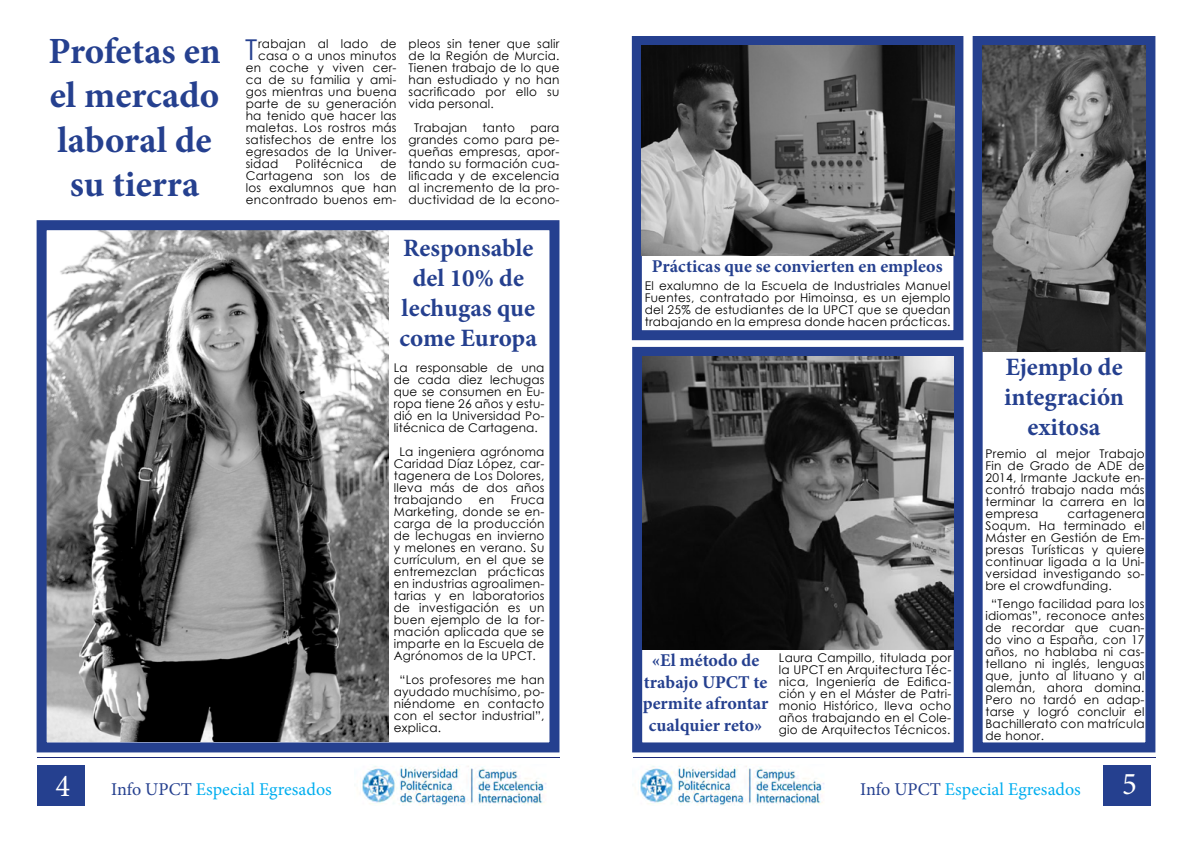
<style>
.page{position:relative;width:1191px;height:842px;background:#fff}
.page>*{position:absolute;margin:0;border:0;box-sizing:border-box;transform-origin:0 0}
.t1{font:700 37px/44.4px "Minion Pro";color:#25408f;text-align:center}
.t2{font:31.8px "Minion Pro";color:#fff;scale:.96 1}
.t3{font:28.7px "Century Gothic";color:#25408f}
.t4{font:700 25px/30px "Minion Pro";color:#25408f;text-align:center}
.t5{font:700 18px/21.6px "Minion Pro";color:#25408f;text-align:center}
.t6{font:18px "Minion Pro";color:#00aeef}
.t7{font:12px/12px "Century Gothic";letter-spacing:.02em;color:#000;text-align:justify}
.s1{color:#25408f}
</style>
<div class="page">
<div style="left:632px;top:36px;width:331px;height:304px;border:10px solid #25408f"></div>
<div style="left:632px;top:347px;width:331px;height:405px;border:10px solid #25408f"></div>
<div style="left:972px;top:36px;width:183px;height:716px;border:10px solid #25408f"></div>
<div style="left:37px;top:765px;width:48px;height:40px;background:#25408f"></div>
<div style="left:1103px;top:765px;width:48px;height:41px;background:#25408f"></div>
<hr style="left:37px;top:757px;width:522px;height:1px;background:#1d2b7a">
<hr style="left:633px;top:757px;width:522px;height:1px;background:#1d2b7a">
<img style="left:362px;top:766px;width:184px;height:39px">
<img style="left:640px;top:766px;width:184px;height:39px">
<img style="left:48px;top:231px;width:340px;height:510px">
<div style="left:37px;top:220px;width:522px;height:532px;border:10px solid #25408f"></div>
<img style="left:641px;top:46px;width:313px;height:209px">
<img style="left:982px;top:46px;width:163px;height:305px">
<img style="left:642px;top:357px;width:311px;height:292px">
<h1 class="t1" style="left:48px;top:28px;width:174px">Profetas en el mercado laboral de su tierra</h1>
<h3 class="t3" style="left:245px;top:30px;width:14px">T</h3>
<p class="t7" style="left:258px;top:37px;width:140px">rabajan al lado de</p>
<p class="t7" style="left:258px;top:49px;width:140px">casa o a unos minutos</p>
<p class="t7" style="left:246px;top:61px;width:152px">en coche y viven cer-</p>
<p class="t7" style="left:246px;top:73px;width:152px">ca de su familia y ami-</p>
<p class="t7" style="left:246px;top:85px;width:152px">gos mientras una buena</p>
<p class="t7" style="left:246px;top:97px;width:152px">parte de su generación</p>
<p class="t7" style="left:246px;top:109px;width:152px">ha tenido que hacer las</p>
<p class="t7" style="left:246px;top:121px;width:152px">maletas. Los rostros más</p>
<p class="t7" style="left:246px;top:133px;width:152px">satisfechos de entre los</p>
<p class="t7" style="left:246px;top:145px;width:152px">egresados de la Univer-</p>
<p class="t7" style="left:246px;top:157px;width:34px">sidad</p>
<p class="t7" style="left:296px;top:157px;width:69px">Politécnica</p>
<p class="t7" style="left:246px;top:157px;width:152px;text-indent:135px">de Cartagena son los de los exalumnos que han encontrado buenos em-</p>
<p class="t7" style="left:408px;top:37px;width:152px">pleos sin tener que salir de la Región de Murcia.<br>Tienen trabajo de lo que han estudiado y no han sacrificado por ello su vida personal.</p>
<p class="t7" style="left:414px;top:121px;width:54px">Trabajan</p>
<p class="t7" style="left:482px;top:121px;width:34px">tanto</p>
<p class="t7" style="left:408px;top:121px;width:152px;text-indent:122px">para grandes como para pe&shy;queñas empresas, apor&shy;tando su formación cua&shy;lificada y de excelencia al incremento de la pro&shy;ductividad de la econo-</p>
<h3 class="t4" style="left:399px;top:233px;width:139px">Responsable del 10% de lechugas que come Europa</h3>
<p class="t7" style="left:394px;top:361px;width:152px">La responsable de una de cada diez lechugas que se consumen en Eu&shy;ropa tiene 26 años y estu&shy;dió en la Universidad Po&shy;litécnica de Cartagena.</p>
<p class="t7" style="left:394px;top:445px;width:152px;text-indent:6px">La ingeniera agrónoma Caridad Díaz López, car&shy;tagenera de Los Dolores, lleva más de dos años trabajando</p>
<p class="t7" style="left:394px;top:493px;width:152px;text-indent:117px">Fruca Marketing, donde se en&shy;carga de la producción de lechugas en invierno y melones en verano. Su currículum, en el que se entremezclan prácticas en industrias agroalimen&shy;tarias y en laboratorios de investigación es un buen ejemplo de la for&shy;mación aplicada que se imparte en la Escuela de Agrónomos de la UPCT.</p>
<p class="t7" style="left:394px;top:673px;width:152px;text-indent:6px">“Los profesores me han ayudado muchísimo, po&shy;niéndome en contacto con el sector industrial”, explica.</p>
<p class="t7" style="left:479px;top:493px;width:17px">en</p>
<h3 class="t5" style="left:652px;top:255px;width:292px">Prácticas que se convierten en empleos</h3>
<p class="t7" style="left:644px;top:279px;width:307px">El exalumno de la Escuela de Industriales Manuel Fuentes, contratado por Himoinsa, es un ejemplo del 25% de estudiantes de la UPCT que se quedan trabajando en la empresa donde hacen prácticas.</p>
<h3 class="t5" style="left:643px;top:649px;width:127px">«El método de trabajo UPCT te permite afrontar cualquier reto»</h3>
<p class="t7" style="left:779px;top:652px;width:174px">Laura Campillo, titulada por la UPCT en Arquitectura Téc&shy;nica, Ingeniería de Edifica&shy;ción y en el Máster de Patri&shy;monio Histórico, lleva ocho años trabajando en el Cole&shy;gio de Arquitectos Técnicos.</p>
<h3 class="t4" style="left:1004px;top:352px;width:122px">Ejemplo de integración exitosa</h3>
<p class="t7" style="left:985px;top:448px;width:161px">Premio al mejor Trabajo Fin de Grado de ADE de 2014, Irmante Jackute en&shy;contró trabajo nada más terminar la carrera en la empresa</p>
<p class="t7" style="left:985px;top:508px;width:161px;text-indent:82px">cartagenera Soqum. Ha terminado el Máster en Gestión de Em&shy;presas Turísticas y quiere continuar ligada a la Uni&shy;versidad investigando so&shy;bre el crowdfunding.</p>
<p class="t7" style="left:985px;top:597px;width:161px;text-indent:6px">“Tengo facilidad para los idiomas”, reconoce antes de recordar que cuan&shy;do vino a España, con 17 años, no hablaba ni cas&shy;tellano ni inglés, lenguas que, junto al lituano y al alemán, ahora domina.<br>Pero no tardó en adap&shy;tarse y logró concluir el Bachillerato con matrícula de honor.</p>
<h2 class="t2" style="left:55px;top:764px;width:17px">4</h2>
<h2 class="t2" style="left:1122px;top:763px;width:17px">5</h2>
<h3 class="t6" style="left:111px;top:777px;width:222px"><span class="s1">Info UPCT</span> Especial Egresados</h3>
<h3 class="t6" style="left:860px;top:777px;width:222px"><span class="s1">Info UPCT</span> Especial Egresados</h3>
</div>
